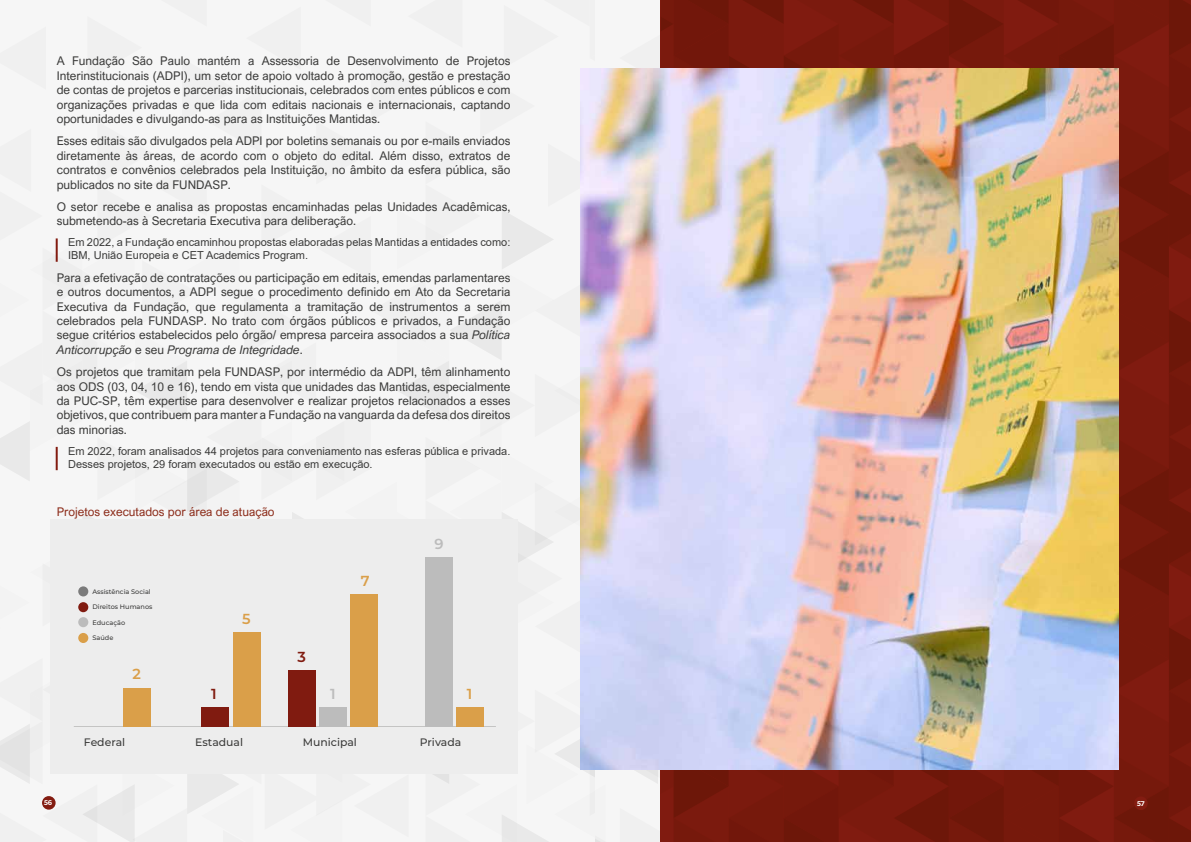
<style>
.page{position:relative;width:1191px;height:842px;background:#fff}
.page>*{position:absolute;margin:0;border:0;box-sizing:border-box;transform-origin:0 0}
.t1{font:600 14.5px "Montserrat";color:#da9f49}
.t2{font:600 14.5px "Montserrat";color:#801b10}
.t3{font:600 14.5px "Montserrat";color:#bcbcbc}
.t4{font:12px/14.4px "Arial Nova";color:#3c3c3b;text-align:justify}
.t5{font:12px "Arial Nova";color:#8d2e1c}
.t6{font:11px/13px "Arial";color:#3c3c3b}
.t7{font:500 10.8px "Montserrat";color:#3c3c3b}
.t8{font:600 7px "Gibson";color:#fff}
.t9{font:500 6.5px "Montserrat";color:#3c3c3b}
.s1{font-style:italic}
</style>
<div class="page">
<div style="left:0;top:0;width:660px;height:842px;background:#f3f3f3"></div>
<div style="left:660px;top:0;width:531px;height:842px;background:#76190c"></div>
<img style="left:580px;top:69px;width:538px;height:700px">
<div style="left:42px;top:796px;width:14px;height:14px;background:#831c11;border-radius:50%"></div>
<div style="left:1134px;top:796px;width:13px;height:14px;background:#831c11;border-radius:50%"></div>
<p class="t4" style="left:57px;top:54px;width:455px">A Fundação São Paulo mantém a Assessoria de Desenvolvimento de Projetos Interinstitucionais (ADPI), um setor de apoio voltado à promoção, gestão e prestação de contas de projetos e parcerias institucionais, celebrados com entes públicos e com organizações privadas e que lida com editais nacionais e internacionais, captando oportunidades e divulgando-as para as Instituições Mantidas.</p>
<p class="t4" style="left:57px;top:134px;width:455px">Esses editais são divulgados pela ADPI por boletins semanais ou por e-mails enviados diretamente às áreas, de acordo com o objeto do edital. Além disso, extratos de contratos e convênios celebrados pela Instituição, no âmbito da esfera pública, são publicados no site da FUNDASP.</p>
<p class="t4" style="left:57px;top:200px;width:455px">O setor recebe e analisa as propostas encaminhadas pelas Unidades Acadêmicas, submetendo-as à Secretaria Executiva para deliberação.</p>
<p class="t6" style="left:68px;top:236px;width:444px">Em 2022, a Fundação encaminhou propostas elaboradas pelas Mantidas a entidades como:<br>IBM, União Europeia e CET Academics Program.</p>
<p class="t4" style="left:57px;top:270px;width:455px">Para a efetivação de contratações ou participação em editais, emendas parlamentares e outros documentos, a ADPI segue o procedimento definido em Ato da Secretaria Executiva da Fundação, que regulamenta a tramitação de instrumentos a serem celebrados pela FUNDASP. No trato com órgãos públicos e privados, a Fundação segue critérios estabelecidos pelo órgão/ empresa parceira associados a sua <span class="s1">Política Anticorrupção</span> e seu <span class="s1">Programa de Integridade</span>.</p>
<p class="t4" style="left:57px;top:365px;width:455px">Os projetos que tramitam pela FUNDASP, por intermédio da ADPI, têm alinhamento aos ODS (03, 04, 10 e 16), tendo em vista que unidades das Mantidas, especialmente da PUC-SP, têm expertise para desenvolver e realizar projetos relacionados a esses objetivos, que contribuem para manter a Fundação na vanguarda da defesa dos direitos das minorias.</p>
<p class="t6" style="left:68px;top:444px;width:444px">Em 2022, foram analisados 44 projetos para conveniamento nas esferas pública e privada.<br>Desses projetos, 29 foram executados ou estão em execução.</p>
<p class="t5" style="left:57px;top:505px;width:219px">Projetos executados por área de atuação</p>
<p class="t9" style="left:92px;top:587px;width:60px">Assistência Social</p>
<p class="t9" style="left:92px;top:602px;width:61px">Direitos Humanos</p>
<p class="t9" style="left:92px;top:618px;width:34px">Educação</p>
<p class="t9" style="left:92px;top:633px;width:22px">Saúde</p>
<p class="t1" style="left:132px;top:664px;width:10px">2</p>
<p class="t1" style="left:242px;top:608px;width:10px">5</p>
<p class="t2" style="left:297px;top:646px;width:10px">3</p>
<p class="t1" style="left:361px;top:571px;width:10px">7</p>
<p class="t3" style="left:434px;top:533px;width:11px">9</p>
<p class="t2" style="left:211px;top:684px;width:7px">1</p>
<p class="t3" style="left:330px;top:684px;width:7px">1</p>
<p class="t1" style="left:467px;top:684px;width:7px">1</p>
<p class="t7" style="left:84px;top:734px;width:43px">Federal</p>
<p class="t7" style="left:195px;top:734px;width:49px">Estadual</p>
<p class="t7" style="left:303px;top:734px;width:56px">Municipal</p>
<p class="t7" style="left:420px;top:734px;width:43px">Privada</p>
<p class="t8" style="left:44px;top:798px;width:10px">56</p>
<p class="t8" style="left:1136px;top:799px;width:10px">57</p>
</div>
